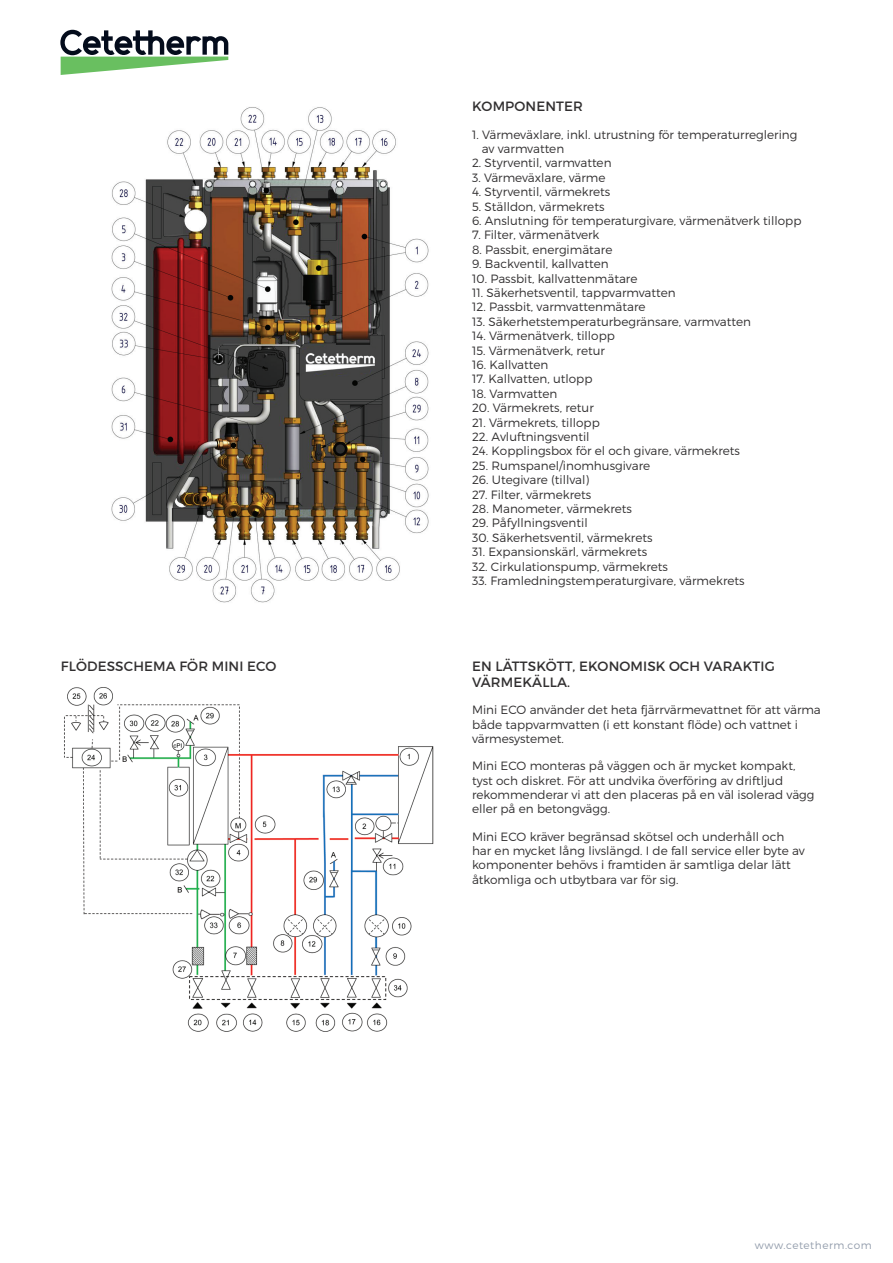
<style>
.page{position:relative;width:893px;height:1263px;background:#fff}
.page>*{position:absolute;margin:0;border:0;box-sizing:border-box;transform-origin:0 0}
.t1{font:13.5px/16.2px "Montserrat";letter-spacing:.01em;color:#312f30}
.t2{font:300 12px/14.4px "Montserrat";color:#312f30}
.t3{font:300 10.5px "Montserrat";letter-spacing:.05em;color:#939dac}
</style>
<div class="page">
<svg style="left:60px;top:30px;width:168px;height:45px"></svg>
<img style="left:111px;top:107px;width:318px;height:496px">
<img style="left:64px;top:687px;width:370px;height:345px">
<p class="t1" style="left:61px;top:658px;width:217px">FLÖDESSCHEMA FÖR MINI ECO</p>
<p class="t1" style="left:472px;top:99px;width:112px">KOMPONENTER</p>
<p class="t2" style="left:482px;top:127px;width:317px;text-indent:-10px">1. Värmeväxlare, inkl. utrustning för temperaturreglering av varmvatten</p>
<p class="t2" style="left:472px;top:156px;width:141px">2. Styrventil, varmvatten</p>
<p class="t2" style="left:472px;top:170px;width:135px">3. Värmeväxlare, värme</p>
<p class="t2" style="left:472px;top:185px;width:140px">4. Styrventil, värmekrets</p>
<p class="t2" style="left:472px;top:199px;width:134px">5. Ställdon, värmekrets</p>
<p class="t2" style="left:472px;top:213px;width:331px">6. Anslutning för temperaturgivare, värmenätverk tillopp</p>
<p class="t2" style="left:472px;top:228px;width:129px">7. Filter, värmenätverk</p>
<p class="t2" style="left:472px;top:242px;width:142px">8. Passbit, energimätare</p>
<p class="t2" style="left:472px;top:257px;width:138px">9. Backventil, kallvatten</p>
<p class="t2" style="left:472px;top:271px;width:167px">10. Passbit, kallvattenmätare</p>
<p class="t2" style="left:472px;top:285px;width:205px">11. Säkerhetsventil, tappvarmvatten</p>
<p class="t2" style="left:472px;top:300px;width:175px">12. Passbit, varmvattenmätare</p>
<p class="t2" style="left:472px;top:314px;width:280px">13. Säkerhetstemperaturbegränsare, varmvatten</p>
<p class="t2" style="left:472px;top:329px;width:144px">14. Värmenätverk, tillopp</p>
<p class="t2" style="left:472px;top:343px;width:134px">15. Värmenätverk, retur</p>
<p class="t2" style="left:472px;top:357px;width:78px">16. Kallvatten</p>
<p class="t2" style="left:472px;top:372px;width:122px">17. Kallvatten, utlopp</p>
<p class="t2" style="left:472px;top:386px;width:87px">18. Varmvatten</p>
<p class="t2" style="left:472px;top:401px;width:123px">20. Värmekrets, retur</p>
<p class="t2" style="left:472px;top:415px;width:129px">21. Värmekrets, tillopp</p>
<p class="t2" style="left:472px;top:429px;width:119px">22. Avluftningsventil</p>
<p class="t2" style="left:472px;top:444px;width:269px">24. Kopplingsbox för el och givare, värmekrets</p>
<p class="t2" style="left:472px;top:458px;width:180px">25. Rumspanel/inomhusgivare</p>
<p class="t2" style="left:472px;top:473px;width:119px">26. Utegivare (tillval)</p>
<p class="t2" style="left:472px;top:487px;width:121px">27. Filter, värmekrets</p>
<p class="t2" style="left:472px;top:501px;width:161px">28. Manometer, värmekrets</p>
<p class="t2" style="left:472px;top:516px;width:117px">29. Påfyllningsventil</p>
<p class="t2" style="left:472px;top:530px;width:182px">30. Säkerhetsventil, värmekrets</p>
<p class="t2" style="left:472px;top:545px;width:177px">31. Expansionskärl, värmekrets</p>
<p class="t2" style="left:472px;top:559px;width:198px">32. Cirkulationspump, värmekrets</p>
<p class="t2" style="left:472px;top:573px;width:274px">33. Framledningstemperaturgivare, värmekrets</p>
<p class="t1" style="left:472px;top:658px;width:304px">EN LÄTTSKÖTT, EKONOMISK OCH VARAKTIG<br>VÄRMEKÄLLA.</p>
<p class="t2" style="left:472px;top:703px;width:350px">Mini ECO använder det heta fjärrvärmevattnet för att värma både tappvarmvatten (i ett konstant flöde) och vattnet i värmesystemet.</p>
<p class="t2" style="left:472px;top:758px;width:344px">Mini ECO monteras på väggen och är mycket kompakt, tyst och diskret. För att undvika överföring av driftljud rekommenderar vi att den placeras på en väl isolerad vägg eller på en betongvägg.</p>
<p class="t2" style="left:472px;top:829px;width:334px">Mini ECO kräver begränsad skötsel och underhåll och har en mycket lång livslängd. I de fall service eller byte av komponenter behövs i framtiden är samtliga delar lätt åtkomliga och utbytbara var för sig.</p>
<p class="t3" style="left:755px;top:1239px;width:118px">www.cetetherm.com</p>
</div>
